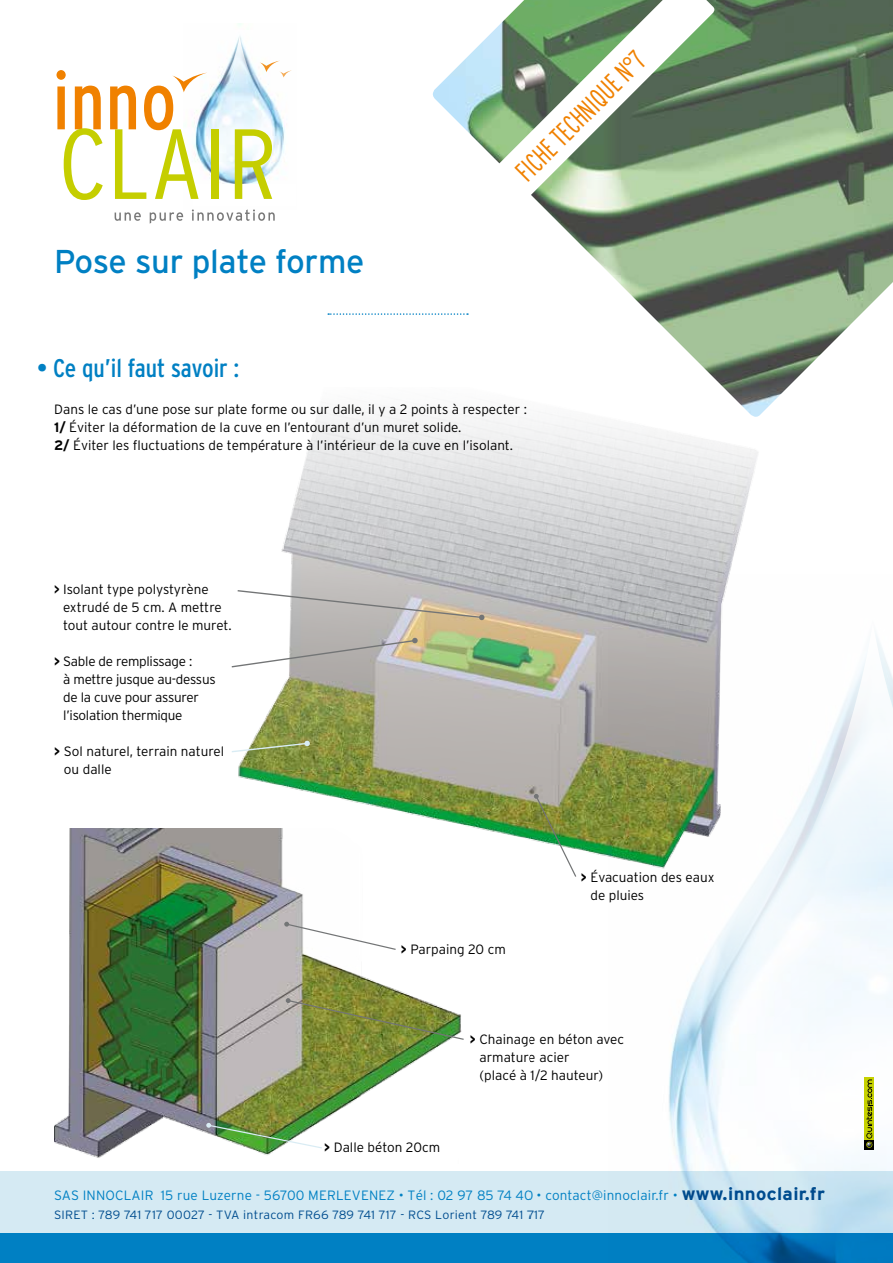
<style>
.page{position:relative;width:893px;height:1263px;background:#fff}
.page>*{position:absolute;margin:0;border:0;box-sizing:border-box;transform-origin:0 0}
.t1{font:300 condensed 99.45px "Interstate";letter-spacing:.005em;color:#c5ce00;scale:1.08 1}
.t2{font:condensed 81.6px "Interstate";color:#f08100;scale:.95 1}
.t3{font:33px "Interstate";letter-spacing:-.01em;color:#0080c3}
.t4{font:300 extra-condensed 28.5px "Interstate";color:#f08100}
.t5{font:condensed 25.5px "Interstate";color:#0080c3}
.t6{font:300 13.5px/18px "Interstate";color:#000}
.t7{font:300 13.5px "Interstate";letter-spacing:.01em;color:#0080c3}
.t8{font:300 13.5px/18px "Interstate";letter-spacing:-.02em;color:#000}
.t9{font:300 12px "Interstate";letter-spacing:.02em;color:#004d8f}
.s1{font-weight:700}
.s2{font-weight:700;font-stretch:condensed}
.s3{font-weight:700;font-size:18px;color:#004d8f}
</style>
<div class="page">
<img style="left:183px;top:24px;width:102px;height:160px">
<svg style="left:199px;top:30px;width:83px;height:73px"></svg>
<svg style="left:115px;top:212px;width:26px;height:9px"></svg>
<svg style="left:150px;top:212px;width:33px;height:12px"></svg>
<svg style="left:192px;top:209px;width:83px;height:12px"></svg>
<svg style="left:172px;top:73px;width:35px;height:19px"></svg>
<svg style="left:220px;top:36px;width:72px;height:56px"></svg>
<svg style="left:201px;top:102px;width:85px;height:86px"></svg>
<img style="left:433px;top:0;width:460px;height:388px">
<svg style="left:489px;top:0;width:227px;height:206px"></svg>
<img style="left:54px;top:828px;width:393px;height:330px">
<img style="left:180px;top:388px;width:607px;height:489px">
<div style="left:0;top:1233px;width:893px;height:30px;background:#0080c3"></div>
<div style="left:0;top:1171px;width:893px;height:62px;background:#d5eaf3"></div>
<svg style="left:328px;top:313px;width:140px;height:2px"></svg>
<svg style="left:230px;top:638px;width:188px;height:30px"></svg>
<svg style="left:236px;top:589px;width:248px;height:31px"></svg>
<img style="left:206px;top:1123px;width:117px;height:26px">
<svg style="left:230px;top:741px;width:80px;height:12px"></svg>
<svg style="left:534px;top:794px;width:13px;height:38px"></svg>
<img style="left:286px;top:998px;width:178px;height:43px">
<svg style="left:284px;top:922px;width:113px;height:29px"></svg>
<img style="left:609px;top:575px;width:37px;height:147px">
<svg style="left:646px;top:490px;width:247px;height:388px"></svg>
<svg style="left:668px;top:878px;width:225px;height:385px"></svg>
<svg style="left:530px;top:692px;width:359px;height:359px"></svg>
<h2 class="t2" style="left:53px;top:55px;width:132px">inno</h2>
<h1 class="t1" style="left:58px;top:108px;width:204px">CLAIR</h1>
<h3 class="t3" style="left:54px;top:243px;width:312px">Pose sur plate forme</h3>
<h3 class="t4" style="left:509px;top:165px;width:172px;rotate:-45deg">FICHE TECHNIQUE N°7</h3>
<h3 class="t5" style="left:37px;top:353px;width:204px">• Ce qu’il faut savoir :</h3>
<p class="t6" style="left:54px;top:400px;width:474px">Dans le cas d’une pose sur plate forme ou sur dalle, il y a 2 points à respecter :<br><span class="s1">1/</span> Éviter la déformation de la cuve en l’entourant d’un muret solide.<br><span class="s1">2/</span> Éviter les fluctuations de température à l’intérieur de la cuve en l’isolant.</p>
<p class="t6" style="left:63px;top:580px;width:170px;text-indent:-9px"><span class="s2">&gt;</span> Isolant type polystyrène extrudé de 5 cm. A mettre tout autour contre le muret.</p>
<p class="t8" style="left:63px;top:652px;width:154px;text-indent:-9px"><span class="s1">&gt;</span> Sable de remplissage :<br>à mettre jusque au-dessus de la cuve pour assurer l’isolation thermique</p>
<p class="t6" style="left:64px;top:742px;width:162px;text-indent:-10px"><span class="s1">&gt;</span> Sol naturel, terrain naturel ou dalle</p>
<p class="t6" style="left:401px;top:940px;width:106px"><span class="s1">&gt;</span> Parpaing 20 cm</p>
<p class="t6" style="left:590px;top:868px;width:126px;text-indent:-10px"><span class="s1">&gt;</span> Évacuation des eaux de pluies</p>
<p class="t6" style="left:324px;top:1138px;width:117px"><span class="s1">&gt;</span> Dalle béton 20cm</p>
<p class="t6" style="left:479px;top:1030px;width:146px;text-indent:-10px"><span class="s1">&gt;</span> Chainage en béton avec armature acier<br>(placé à 1/2 hauteur)</p>
<p class="t7" style="left:54px;top:1187px;width:772px">SAS INNOCLAIR 15 rue Luzerne - 56700 MERLEVENEZ • Tél : 02 97 85 74 40 • contact@innoclair.fr • <span class="s3">www.innoclair.fr</span></p>
<p class="t9" style="left:54px;top:1208px;width:493px">SIRET : 789 741 717 00027 - TVA intracom FR66 789 741 717 - RCS Lorient 789 741 717</p>
</div>
